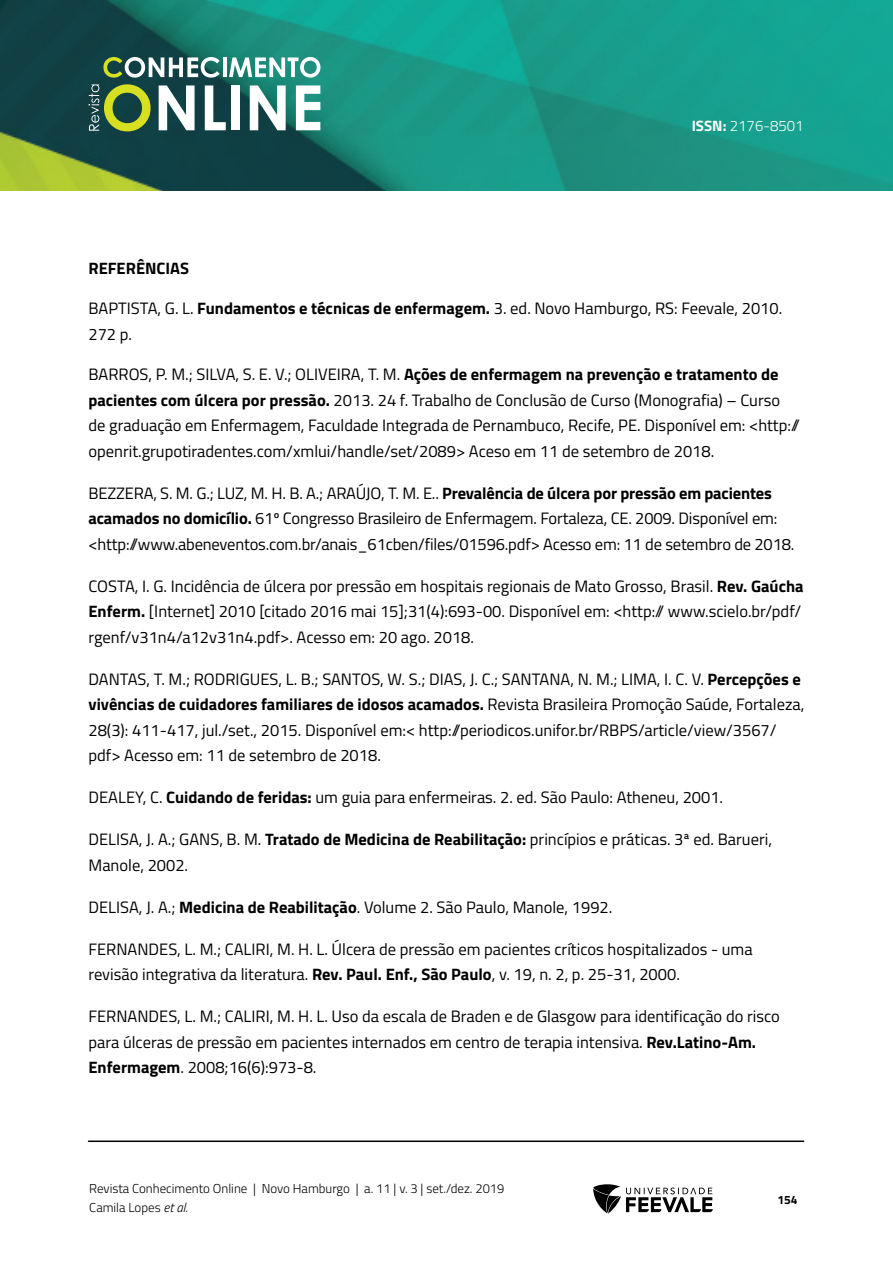
<style>
.page{position:relative;width:893px;height:1263px;background:#fff}
.page>*{position:absolute;margin:0;border:0;box-sizing:border-box;transform-origin:0 0}
.Referências{font:16.5px/25.5px "Titillium Web";color:#000}
.Referências-2{font:700 16.5px "Titillium Web";color:#000}
.t1{font:300 15px "Titillium Web";color:#fff}
.t2{font:300 12.9px/19.5px "Titillium Web";color:#000}
.t3{font:700 12px "Titillium Web";color:#000}
.s1{font-weight:700}
.s2{font-style:italic}
</style>
<div class="page">
<img style="left:0;top:0;width:893px;height:190px">
<svg style="left:593px;top:1184px;width:120px;height:29px"></svg>
<svg style="left:103px;top:57px;width:117px;height:21px"></svg>
<hr style="left:223px;top:57px;width:3px;height:20px;background:#fff">
<svg style="left:229px;top:57px;width:91px;height:21px"></svg>
<svg style="left:88px;top:84px;width:63px;height:47px;background:#5e7e3f"></svg>
<svg style="left:159px;top:85px;width:36px;height:45px"></svg>
<svg style="left:205px;top:85px;width:21px;height:45px"></svg>
<div style="left:232px;top:85px;width:8px;height:45px;background:#fff"></div>
<svg style="left:250px;top:85px;width:36px;height:45px"></svg>
<svg style="left:296px;top:85px;width:24px;height:45px"></svg>
<hr style="left:88px;top:1140px;width:716px;height:2px;background:#000">
<p class="t1" style="left:692px;top:115px;width:114px"><span class="s1">ISSN:</span> 2176-8501</p>
<p class="Referências-2" style="left:88px;top:255px;width:102px">REFERÊNCIAS</p>
<p class="Referências" style="left:88px;top:295px;width:695px">BAPTISTA, G. L. <span class="s1">Fundamentos e técnicas de enfermagem.</span> 3. ed. Novo Hamburgo, RS: Feevale, 2010.<br>272 p.</p>
<p class="Referências" style="left:88px;top:361px;width:713px">BARROS, P. M.; SILVA, S. E. V.; OLIVEIRA, T. M. <span class="s1">Ações de enfermagem na prevenção e tratamento de pacientes com úlcera por pressão.</span> 2013. 24 f. Trabalho de Conclusão de Curso (Monografia) – Curso de graduação em Enfermagem, Faculdade Integrada de Pernambuco, Recife, PE. Disponível em: &lt;http:// openrit.grupotiradentes.com/xmlui/handle/set/2089&gt; Aceso em 11 de setembro de 2018.</p>
<p class="Referências" style="left:88px;top:479px;width:707px">BEZZERA, S. M. G.; LUZ, M. H. B. A.; ARAÚJO, T. M. E.. <span class="s1">Prevalência de úlcera por pressão em pacientes acamados no domicílio.</span> 61º Congresso Brasileiro de Enfermagem. Fortaleza, CE. 2009. Disponível em: &lt;http://www.abeneventos.com.br/anais_61cben/files/01596.pdf&gt; Acesso em: 11 de setembro de 2018.</p>
<p class="Referências" style="left:88px;top:572px;width:717px">COSTA, I. G. Incidência de úlcera por pressão em hospitais regionais de Mato Grosso, Brasil. <span class="s1">Rev. Gaúcha<br>Enferm.</span> [Internet] 2010 [citado 2016 mai 15];31(4):693-00. Disponível em: &lt;http:// www.scielo.br/pdf/ rgenf/v31n4/a12v31n4.pdf&gt;. Acesso em: 20 ago. 2018.</p>
<p class="Referências" style="left:88px;top:665px;width:717px">DANTAS, T. M.; RODRIGUES, L. B.; SANTOS, W. S.; DIAS, J. C.; SANTANA, N. M.; LIMA, I. C. V. <span class="s1">Percepções e vivências de cuidadores familiares de idosos acamados.</span> Revista Brasileira Promoção Saúde, Fortaleza, 28(3): 411-417, jul./set., 2015. Disponível em:&lt; http://periodicos.unifor.br/RBPS/article/view/3567/ pdf&gt; Acesso em: 11 de setembro de 2018.</p>
<p class="Referências" style="left:88px;top:784px;width:636px">DEALEY, C. <span class="s1">Cuidando de feridas:</span> um guia para enfermeiras. 2. ed. São Paulo: Atheneu, 2001.</p>
<p class="Referências" style="left:88px;top:826px;width:685px">DELISA, J. A.; GANS, B. M. <span class="s1">Tratado de Medicina de Reabilitação:</span> princípios e práticas. 3ª ed. Barueri,<br>Manole, 2002.</p>
<p class="Referências" style="left:88px;top:893px;width:525px">DELISA, J. A.; <span class="s1">Medicina de Reabilitação</span>. Volume 2. São Paulo, Manole, 1992.</p>
<p class="Referências" style="left:88px;top:935px;width:666px">FERNANDES, L. M.; CALIRI, M. H. L. Úlcera de pressão em pacientes críticos hospitalizados - uma revisão integrativa da literatura. <span class="s1">Rev. Paul. Enf., São Paulo</span>, v. 19, n. 2, p. 25-31, 2000.</p>
<p class="Referências" style="left:88px;top:1003px;width:693px">FERNANDES, L. M.; CALIRI, M. H. L. Uso da escala de Braden e de Glasgow para identificação do risco para úlceras de pressão em pacientes internados em centro de terapia intensiva. <span class="s1">Rev.Latino-Am.<br>Enfermagem</span>. 2008;16(6):973-8.</p>
<p class="t2" style="left:89px;top:1178px;width:417px">Revista Conhecimento Online | Novo Hamburgo | a. 11 | v. 3 | set./dez. 2019<br>Camila Lopes <span class="s2">et al.</span></p>
<p class="t3" style="left:777px;top:1190px;width:22px">154</p>
</div>
